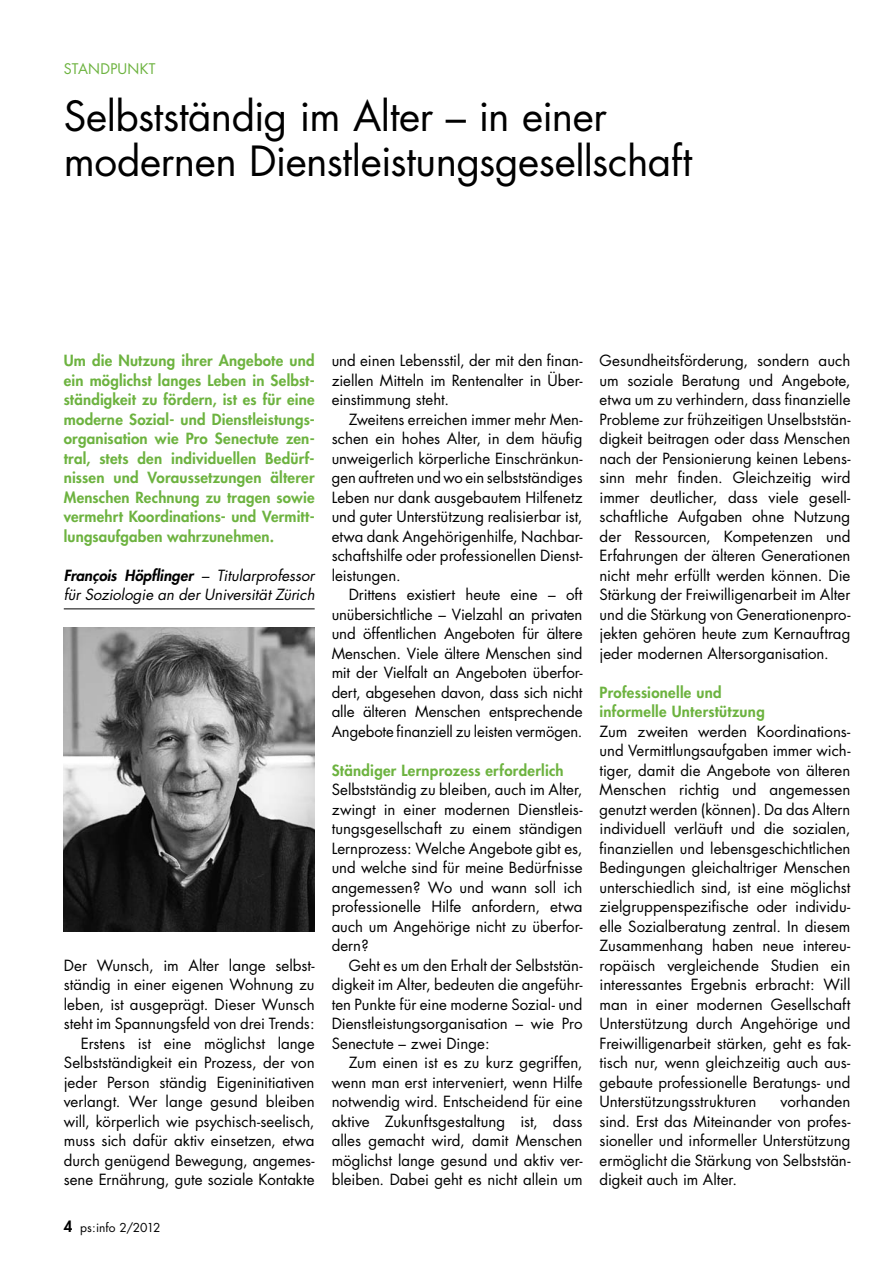
<style>
.page{position:relative;width:893px;height:1263px;background:#fff}
.page>*{position:absolute;margin:0;border:0;box-sizing:border-box;transform-origin:0 0}
.t1{font:40.5px/45px "Futura";letter-spacing:-.01em;color:#000}
.t2{font:15px/19.5px "Futura";color:#000;text-align:justify}
.t3{font:800 15px/19.5px "Futura";letter-spacing:.015em;color:#6db340;text-align:justify}
.t4{font:italic 15px/19.5px "Futura";letter-spacing:-.005em;color:#000}
.t5{font:14.25px "Futura";letter-spacing:.02em;color:#6db340}
.t6{font:12px "Futura";letter-spacing:-.005em;color:#000}
.s1{font-weight:800}
.s2{font-weight:800;font-size:15px}
</style>
<div class="page">
<img style="left:64px;top:627px;width:251px;height:305px">
<hr style="left:64px;top:609px;width:251px;height:1px;background:#000">
<p class="t5" style="left:64px;top:59px;width:93px">STANDPUNKT</p>
<h1 class="t1" style="left:64px;top:94px;width:630px">Selbstständig im Alter – in einer modernen Dienstleistungsgesellschaft</h1>
<p class="t3" style="left:64px;top:350px;width:252px">Um die Nutzung ihrer Angebote und ein möglichst langes Leben in Selbst&shy;ständigkeit zu fördern, ist es für eine moderne Sozial- und Dienstleistungs&shy;organisation wie Pro Senectute zen&shy;tral, stets den individuellen Bedürf&shy;nissen und Voraussetzungen älterer Menschen Rechnung zu tragen sowie vermehrt Koordinations- und Vermitt&shy;lungsaufgaben wahrzunehmen.</p>
<p class="t4" style="left:64px;top:565px;width:252px"><span class="s1">François Höpflinger</span> – Titularprofessor für Soziologie an der Universität Zürich</p>
<p class="t2" style="left:64px;top:955px;width:252px;text-align:right">Der Wunsch, im Alter lange selbst&shy;ständig in einer eigenen Wohnung zu leben, ist ausgeprägt. Dieser Wunsch steht im Spannungsfeld von drei Trends:<br>Erstens ist eine möglichst lange Selbstständigkeit ein Prozess, der von jeder Person ständig Eigeninitiativen verlangt. Wer lange gesund bleiben will, körperlich wie psychisch-seelisch, muss sich dafür aktiv einsetzen, etwa durch genügend Bewegung, angemes&shy;sene Ernährung, gute soziale Kontakte</p>
<p class="t6" style="left:64px;top:1220px;width:98px"><span class="s2">4</span> ps:info 2/2012</p>
<p class="t2" style="left:332px;top:351px;width:252px">und einen Lebensstil, der mit den finan&shy;ziellen Mitteln im Rentenalter in Über&shy;einstimmung steht.</p>
<p class="t2" style="left:332px;top:409px;width:252px;text-indent:17px">Zweitens erreichen immer mehr Men&shy;schen ein hohes Alter, in dem häufig unweigerlich körperliche Einschränkun&shy;gen auftreten und wo ein selbstständiges Leben nur dank ausgebautem Hilfenetz und guter Unterstützung realisierbar ist, etwa dank Angehörigenhilfe, Nachbar&shy;schaftshilfe oder professionellen Dienst&shy;leistungen.</p>
<p class="t2" style="left:332px;top:585px;width:252px;text-indent:17px">Drittens existiert heute eine – oft unübersichtliche – Vielzahl an privaten und öffentlichen Angeboten für ältere Menschen. Viele ältere Menschen sind mit der Vielfalt an Angeboten überfor&shy;dert, abgesehen davon, dass sich nicht alle älteren Menschen entsprechende Angebote finanziell zu leisten vermögen.</p>
<p class="t3" style="left:332px;top:760px;width:234px">Ständiger Lernprozess erforderlich</p>
<p class="t2" style="left:332px;top:780px;width:252px">Selbstständig zu bleiben, auch im Alter, zwingt in einer modernen Dienstleis&shy;tungsgesellschaft zu einem ständigen Lernprozess: Welche Angebote gibt es, und welche sind für meine Bedürfnisse angemessen? Wo und wann soll ich professionelle Hilfe anfordern, etwa auch um Angehörige nicht zu überfor&shy;dern?</p>
<p class="t2" style="left:332px;top:955px;width:252px;text-indent:17px">Geht es um den Erhalt der Selbststän&shy;digkeit im Alter, bedeuten die angeführ&shy;ten Punkte für eine moderne Sozial- und Dienstleistungsorganisation – wie Pro Senectute – zwei Dinge:</p>
<p class="t2" style="left:332px;top:1053px;width:252px;text-indent:17px">Zum einen ist es zu kurz gegriffen, wenn man erst interveniert, wenn Hilfe notwendig wird. Entscheidend für eine aktive Zukunftsgestaltung ist, dass alles gemacht wird, damit Menschen möglichst lange gesund und aktiv ver&shy;bleiben. Dabei geht es nicht allein um</p>
<p class="t2" style="left:600px;top:351px;width:252px">Gesundheitsförderung, sondern auch um soziale Beratung und Angebote, etwa um zu verhindern, dass finanzielle Probleme zur frühzeitigen Unselbststän&shy;digkeit beitragen oder dass Menschen nach der Pensionierung keinen Lebens&shy;sinn mehr finden. Gleichzeitig wird immer deutlicher, dass viele gesell&shy;schaftliche Aufgaben ohne Nutzung der Ressourcen, Kompetenzen und Erfahrungen der älteren Generationen nicht mehr erfüllt werden können. Die Stärkung der Freiwilligenarbeit im Alter und die Stärkung von Generationenpro&shy;jekten gehören heute zum Kernauftrag jeder modernen Altersorganisation.</p>
<p class="t3" style="left:600px;top:682px;width:167px">Professionelle und informelle Unterstützung</p>
<p class="t2" style="left:600px;top:721px;width:252px">Zum zweiten werden Koordinations&shy;und Vermittlungsaufgaben immer wich&shy;tiger, damit die Angebote von älteren Menschen richtig und angemessen genutzt werden (können). Da das Altern individuell verläuft und die sozialen, finanziellen und lebensgeschichtlichen Bedingungen gleichaltriger Menschen unterschiedlich sind, ist eine möglichst zielgruppenspezifische oder individu&shy;elle Sozialberatung zentral. In diesem Zusammenhang haben neue intereu&shy;ropäisch vergleichende Studien ein interessantes Ergebnis erbracht: Will man in einer modernen Gesellschaft Unterstützung durch Angehörige und Freiwilligenarbeit stärken, geht es fak&shy;tisch nur, wenn gleichzeitig auch aus&shy;gebaute professionelle Beratungs- und Unterstützungsstrukturen</p>
<p class="t2" style="left:600px;top:1092px;width:252px;text-indent:181px">vorhanden sind. Erst das Miteinander von profes&shy;sioneller und informeller Unterstützung ermöglicht die Stärkung von Selbststän&shy;digkeit auch im Alter.</p>
</div>
